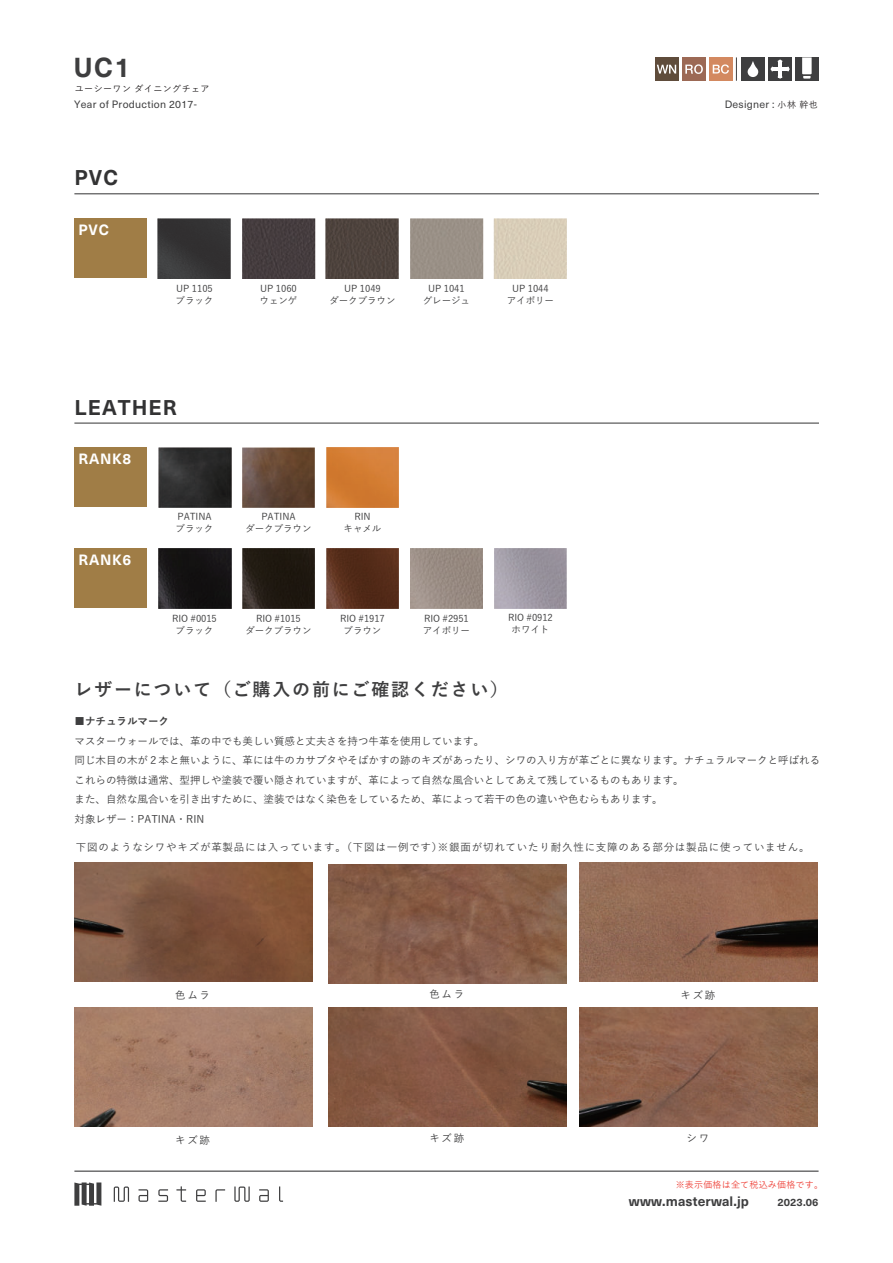
<style>
.page{position:relative;width:893px;height:1263px;background:#fff}
.page>*{position:absolute;margin:0;border:0;box-sizing:border-box;transform-origin:0 0}
.t1{font:700 27px "Neue Haas Unica W1 G";color:#3e3e3f}
.t2{font:700 21px "Neue Haas Unica W1 G";letter-spacing:.05em;color:#333334}
.t3{font:700 18px "Yu Go";letter-spacing:.1em;color:#3e3e3f}
.t4{font:700 14.7px "Neue Haas Unica W1 G";letter-spacing:.05em;color:#fff}
.t5{font:700 13.5px "Neue Haas Unica W1 G";letter-spacing:.01em;color:#3e3e3f}
.t6{font:500 10.5px/19.5px "Yu Go";color:#3e3e3f}
.t7{font:500 10.5px "Yu Go";letter-spacing:.075em;color:#3e3e3f}
.t8{font:10.5px "Neue Haas Unica W1 G";letter-spacing:.025em;color:#3e3e3f}
.t9{font:700 10.5px "Yu Go";color:#3e3e3f}
.t10{font:700 10.5px "Neue Haas Unica W1 G";letter-spacing:.01em;color:#3e3e3f}
.t11{font:500 9.6px/12px "Yu Go";letter-spacing:-.01em;color:#3e3e3f;text-align:center}
.t12{font:500 9px "Yu Go";letter-spacing:.025em;color:#ee3e35}
.t13{font:500 9px "Yu Go";letter-spacing:.05em;color:#231f20}
.s1{font-family:"Yu Go";font-weight:500;font-size:9px;color:#231f20}
</style>
<div class="page">
<svg style="left:114px;top:1186px;width:15px;height:16px"></svg>
<svg style="left:139px;top:1189px;width:9px;height:13px"></svg>
<svg style="left:158px;top:1189px;width:10px;height:13px"></svg>
<svg style="left:176px;top:1186px;width:10px;height:16px"></svg>
<svg style="left:196px;top:1189px;width:10px;height:13px"></svg>
<svg style="left:215px;top:1189px;width:10px;height:13px"></svg>
<svg style="left:234px;top:1186px;width:16px;height:16px"></svg>
<svg style="left:259px;top:1189px;width:10px;height:13px"></svg>
<svg style="left:279px;top:1186px;width:4px;height:16px"></svg>
<svg style="left:74px;top:1182px;width:27px;height:24px"></svg>
<hr style="left:74px;top:1170px;width:745px;height:2px;background:#3e3e3f">
<div style="left:74px;top:219px;width:73px;height:59px;background:#a07d46"></div>
<img style="left:158px;top:218px;width:73px;height:60px">
<div style="left:242px;top:218px;width:73px;height:60px;background:#453c3f"></div>
<div style="left:326px;top:218px;width:73px;height:60px;background:#4e433d"></div>
<div style="left:410px;top:218px;width:73px;height:60px;background:#9a9087"></div>
<div style="left:494px;top:218px;width:73px;height:60px;background:#d9cdb8"></div>
<hr style="left:74px;top:423px;width:745px;height:1px;background:#333334">
<div style="left:74px;top:447px;width:73px;height:60px;background:#a07d46"></div>
<div style="left:74px;top:549px;width:73px;height:59px;background:#a07d46"></div>
<hr style="left:74px;top:194px;width:745px;height:1px;background:#333334">
<img style="left:158px;top:447px;width:73px;height:60px">
<img style="left:242px;top:447px;width:73px;height:60px">
<img style="left:326px;top:447px;width:73px;height:60px">
<img style="left:158px;top:548px;width:73px;height:60px">
<img style="left:242px;top:548px;width:73px;height:60px">
<img style="left:326px;top:548px;width:73px;height:60px">
<img style="left:410px;top:548px;width:73px;height:60px">
<img style="left:494px;top:548px;width:73px;height:60px">
<img style="left:74px;top:863px;width:239px;height:119px">
<img style="left:74px;top:1008px;width:239px;height:119px">
<img style="left:580px;top:863px;width:238px;height:119px">
<img style="left:329px;top:1008px;width:238px;height:119px">
<img style="left:580px;top:1008px;width:238px;height:119px">
<img style="left:329px;top:864px;width:238px;height:119px">
<div style="left:709px;top:57px;width:23px;height:24px;background:#d38960"></div>
<svg style="left:713px;top:64px;width:16px;height:10px"></svg>
<div style="left:655px;top:57px;width:23px;height:24px;background:#5f4c3b"></div>
<svg style="left:657px;top:65px;width:19px;height:9px"></svg>
<svg style="left:736px;top:57px;width:1px;height:24px"></svg>
<div style="left:682px;top:57px;width:23px;height:24px;background:#9c6955"></div>
<svg style="left:685px;top:64px;width:18px;height:10px"></svg>
<div style="left:741px;top:57px;width:23px;height:24px;background:#3e3e3f"></div>
<svg style="left:748px;top:61px;width:10px;height:16px"></svg>
<div style="left:768px;top:57px;width:24px;height:24px;background:#3e3e3f"></div>
<svg style="left:770px;top:59px;width:20px;height:20px"></svg>
<div style="left:795px;top:57px;width:24px;height:24px;background:#3e3e3f"></div>
<svg style="left:802px;top:57px;width:10px;height:22px"></svg>
<h1 class="t1" style="left:73px;top:56px;width:59px">UC1</h1>
<p class="t13" style="left:75px;top:80px;width:136px">ユーシーワン ダイニングチェア</p>
<p class="t8" style="left:74px;top:100px;width:124px">Year of Production 2017-</p>
<p class="t8" style="left:725px;top:100px;width:95px">Designer : <span class="s1">小林 幹也</span></p>
<h2 class="t2" style="left:75px;top:169px;width:45px">PVC</h2>
<h3 class="t4" style="left:79px;top:224px;width:32px">PVC</h3>
<p class="t11" style="left:176px;top:281px;width:39px;text-align:left">UP 1105ブラック</p>
<p class="t11" style="left:260px;top:281px;width:39px;text-align:left">UP 1060ウェンゲ</p>
<p class="t11" style="left:329px;top:281px;width:68px">UP 1049<br>ダークブラウン</p>
<p class="t11" style="left:423px;top:281px;width:49px">UP 1041グレージュ</p>
<p class="t11" style="left:507px;top:281px;width:49px">UP 1044アイボリー</p>
<h2 class="t2" style="left:75px;top:398px;width:104px">LEATHER</h2>
<h3 class="t4" style="left:79px;top:453px;width:54px">RANK8</h3>
<h3 class="t4" style="left:79px;top:554px;width:54px">RANK6</h3>
<p class="t11" style="left:176px;top:510px;width:39px;text-align:left">PATINAブラック</p>
<p class="t11" style="left:245px;top:510px;width:68px">PATINA<br>ダークブラウン</p>
<p class="t11" style="left:344px;top:510px;width:39px">RIN<br>キャメル</p>
<p class="t11" style="left:172px;top:611px;width:46px">RIO #0015ブラック</p>
<p class="t11" style="left:245px;top:611px;width:68px">RIO #1015<br>ダークブラウン</p>
<p class="t11" style="left:340px;top:611px;width:46px">RIO #1917ブラウン</p>
<p class="t11" style="left:423px;top:611px;width:49px;text-align:left">RIO #2951アイボリー</p>
<p class="t11" style="left:508px;top:610px;width:46px">RIO #0912ホワイト</p>
<h3 class="t3" style="left:74px;top:679px;width:435px">レザーについて（ご購入の前にご確認ください）</h3>
<p class="t9" style="left:75px;top:715px;width:96px">■ナチュラルマーク</p>
<p class="t6" style="left:75px;top:730px;width:747px">マスターウォールでは、革の中でも美しい質感と丈夫さを持つ牛革を使用しています。<br>同じ木目の木が２本と無いように、革には牛のカサブタやそばかすの跡のキズがあったり、シワの入り方が革ごとに異なります。ナチュラルマークと呼ばれるこれらの特徴は通常、型押しや塗装で覆い隠されていますが、革によって自然な風合いとしてあえて残しているものもあります。<br>また、自然な風合いを引き出すために、塗装ではなく染色をしているため、革によって若干の色の違いや色むらもあります。<br>対象レザー：PATINA・RIN</p>
<p class="t7" style="left:76px;top:838px;width:735px">下図のようなシワやキズが革製品には入っています。（下図は一例です）※銀面が切れていたり耐久性に支障のある部分は製品に使っていません。</p>
<p class="t6" style="left:175px;top:984px;width:36px">色ムラ</p>
<p class="t6" style="left:175px;top:1129px;width:36px">キズ跡</p>
<p class="t6" style="left:429px;top:983px;width:36px">色ムラ</p>
<p class="t6" style="left:680px;top:984px;width:36px">キズ跡</p>
<p class="t6" style="left:429px;top:1127px;width:36px">キズ跡</p>
<p class="t6" style="left:687px;top:1127px;width:24px">シワ</p>
<p class="t12" style="left:676px;top:1176px;width:149px">※表示価格は全て税込み価格です。</p>
<p class="t10" style="left:777px;top:1197px;width:43px">2023.06</p>
<p class="t5" style="left:629px;top:1195px;width:122px">www.masterwal.jp</p>
</div>
